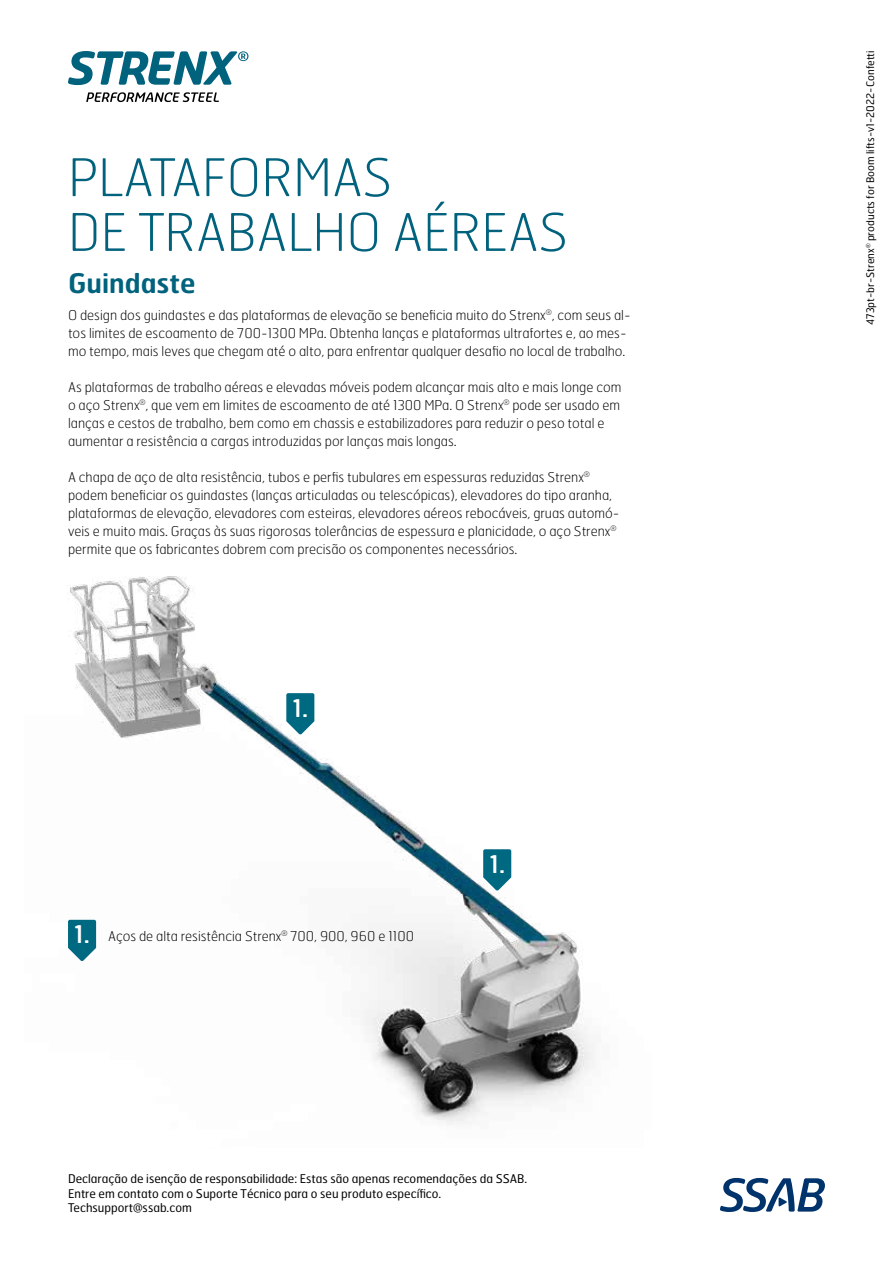
<style>
.page{position:relative;width:893px;height:1263px;background:#fff}
.page>*{position:absolute;margin:0;border:0;box-sizing:border-box;transform-origin:0 0}
.t1{font:100 51.75px/54.8px "Hermes FB";color:#00627d}
.t2{font:600 27px "Hermes FB";color:#00627d}
.t3{font:24.45px "Hermes FB";color:#fff}
.t4{font:100 13.5px/18px "Hermes FB";color:#000}
.t5{font:12px/14.4px "Hermes FB";color:#000}
.t6{font:10.5px "Hermes FB";color:#000}
</style>
<div class="page">
<img style="left:69px;top:576px;width:525px;height:548px">
<svg style="left:68px;top:51px;width:180px;height:34px"></svg>
<svg style="left:86px;top:92px;width:133px;height:10px"></svg>
<svg style="left:720px;top:1178px;width:105px;height:34px"></svg>
<svg style="left:68px;top:920px;width:28px;height:41px"></svg>
<svg style="left:286px;top:693px;width:28px;height:42px"></svg>
<svg style="left:483px;top:849px;width:28px;height:42px"></svg>
<h1 class="t1" style="left:68px;top:149px;width:502px">PLATAFORMAS<br>DE TRABALHO AÉREAS</h1>
<h2 class="t2" style="left:68px;top:266px;width:129px">Guindaste</h2>
<p class="t4" style="left:68px;top:305px;width:564px">O design dos guindastes e das plataformas de elevação se beneficia muito do Strenx<sup>®</sup>, com seus al&shy;tos limites de escoamento de 700-1300 MPa. Obtenha lanças e plataformas ultrafortes e, ao mes&shy;mo tempo, mais leves que chegam até o alto, para enfrentar qualquer desafio no local de trabalho.</p>
<p class="t4" style="left:68px;top:377px;width:555px">As plataformas de trabalho aéreas e elevadas móveis podem alcançar mais alto e mais longe com o aço Strenx<sup>®</sup>, que vem em limites de escoamento de até 1300 MPa. O Strenx<sup>®</sup> pode ser usado em lanças e cestos de trabalho, bem como em chassis e estabilizadores para reduzir o peso total e aumentar a resistência a cargas introduzidas por lanças mais longas.</p>
<p class="t4" style="left:68px;top:467px;width:553px">A chapa de aço de alta resistência, tubos e perfis tubulares em espessuras reduzidas Strenx<sup>® </sup>podem beneficiar os guindastes (lanças articuladas ou telescópicas), elevadores do tipo aranha, plataformas de elevação, elevadores com esteiras, elevadores aéreos rebocáveis, gruas automó&shy;veis e muito mais. Graças às suas rigorosas tolerâncias de espessura e planicidade, o aço Strenx<sup>® </sup>permite que os fabricantes dobrem com precisão os componentes necessários.</p>
<h3 class="t3" style="left:293px;top:692px;width:17px">1.</h3>
<h3 class="t3" style="left:74px;top:918px;width:17px">1.</h3>
<p class="t4" style="left:108px;top:927px;width:308px">Aços de alta resistência Strenx<sup>®</sup> 700, 900, 960 e 1100</p>
<h3 class="t3" style="left:489px;top:848px;width:17px">1.</h3>
<p class="t5" style="left:68px;top:1171px;width:461px">Declaração de isenção de responsabilidade: Estas são apenas recomendações da SSAB.<br>Entre em contato com o Suporte Técnico para o seu produto específico.<br>Techsupport@ssab.com</p>
<p class="t6" style="left:863px;top:325px;width:276px;rotate:-90deg">473pt-br-Strenx<sup>®</sup> products for Boom lifts-v1-2022-Confetti</p>
</div>
